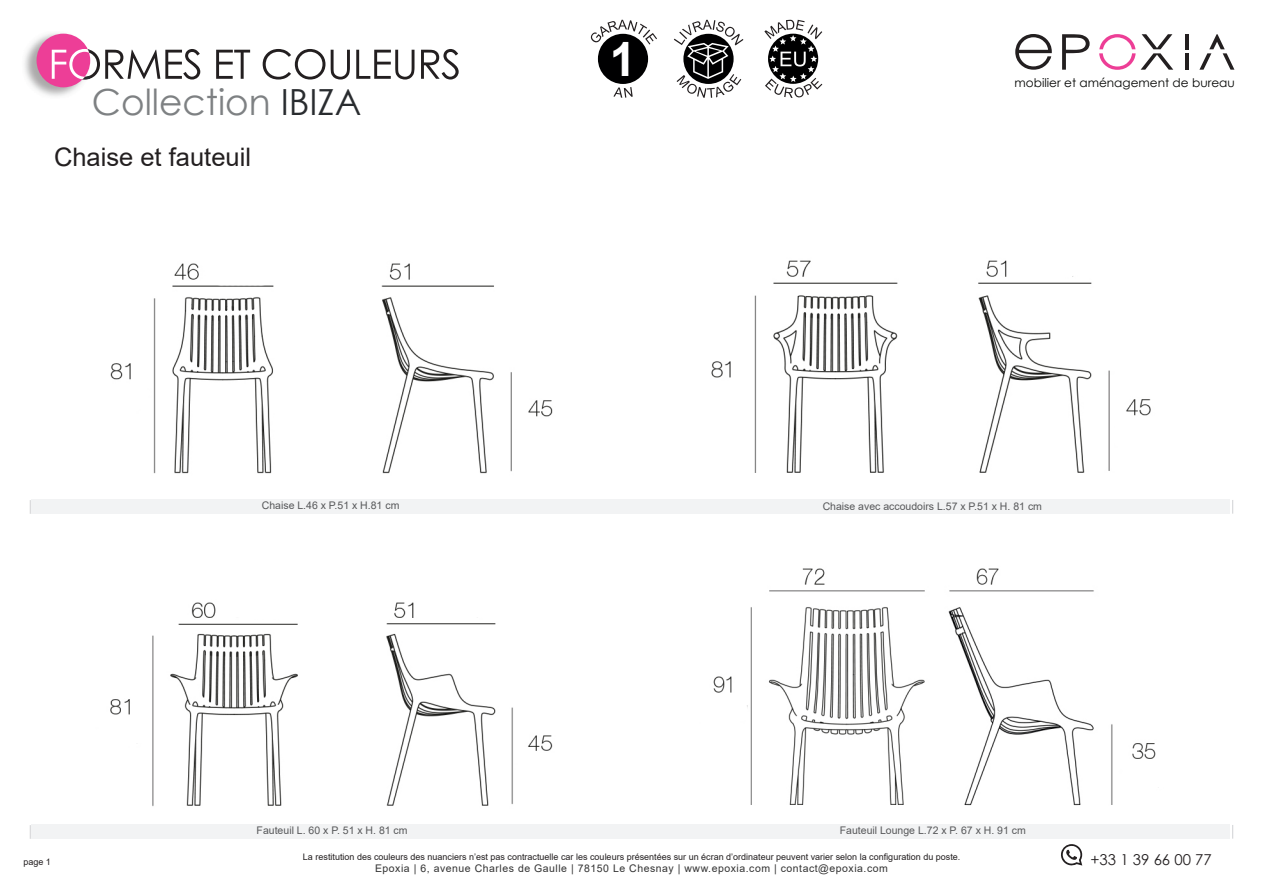
<style>
.page{position:relative;width:1263px;height:893px;background:#fff}
.page>*{position:absolute;margin:0;border:0;box-sizing:border-box;transform-origin:0 0}
.t1{font:700 47.4px "Arial";color:#fff}
.t2{font:36px "Century Gothic";color:#7e8183}
.t3{font:25.5px "Arial";color:#231f20}
.t4{font:15px "Century Gothic";color:#231f20}
.t5{font:12px "Century Gothic";color:#040503}
.t6{font:10.5px "Arial";color:#57585a}
.t7{font:10.5px "Arial";letter-spacing:.05em;color:#333}
.t8{font:9px "Arial";color:#231f20}
.s1{color:#292c2f}
</style>
<div class="page">
<svg style="left:1061px;top:844px;width:22px;height:22px"></svg>
<svg style="left:1015px;top:34px;width:37px;height:36px"></svg>
<svg style="left:1199px;top:34px;width:35px;height:36px"></svg>
<svg style="left:1185px;top:53px;width:3px;height:17px"></svg>
<svg style="left:1185px;top:34px;width:3px;height:15px"></svg>
<svg style="left:1141px;top:34px;width:32px;height:36px"></svg>
<svg style="left:1062px;top:34px;width:27px;height:36px"></svg>
<svg style="left:1099px;top:34px;width:36px;height:36px"></svg>
<svg style="left:216px;top:50px;width:34px;height:29px"></svg>
<svg style="left:263px;top:49px;width:62px;height:31px"></svg>
<svg style="left:331px;top:50px;width:19px;height:30px"></svg>
<svg style="left:356px;top:50px;width:58px;height:30px"></svg>
<svg style="left:421px;top:49px;width:38px;height:31px"></svg>
<img style="left:24px;top:33px;width:64px;height:63px">
<div style="left:37px;top:34px;width:53px;height:53px;background:#ed3e97;border-radius:50%"></div>
<svg style="left:52px;top:49px;width:148px;height:31px"></svg>
<svg style="left:674px;top:20px;width:69px;height:78px"></svg>
<div style="left:598px;top:34px;width:50px;height:50px;background:#000001;border-radius:50%"></div>
<svg style="left:591px;top:20px;width:66px;height:25px"></svg>
<svg style="left:613px;top:87px;width:20px;height:11px"></svg>
<svg style="left:764px;top:20px;width:58px;height:78px"></svg>
<img style="left:76px;top:263px;width:510px;height:237px">
<img style="left:681px;top:260px;width:504px;height:240px">
<img style="left:76px;top:602px;width:510px;height:223px">
<img style="left:713px;top:568px;width:443px;height:238px">
<div style="left:32px;top:500px;width:1198px;height:14px;background:#f2f3f4"></div>
<div style="left:32px;top:825px;width:1198px;height:14px;background:#f2f3f4"></div>
<svg style="left:30px;top:500px;width:1px;height:14px"></svg>
<svg style="left:30px;top:825px;width:1px;height:14px"></svg>
<svg style="left:1232px;top:500px;width:1px;height:14px"></svg>
<svg style="left:1232px;top:825px;width:1px;height:14px"></svg>
<h2 class="t2" style="left:92px;top:76px;width:271px">Collection <span class="s1">IBIZA</span></h2>
<p class="t3" style="left:54px;top:140px;width:199px">Chaise et fauteuil</p>
<p class="t1" style="left:610px;top:26px;width:28px">1</p>
<h3 class="t5" style="left:1014px;top:74px;width:222px">mobilier et aménagement de bureau</h3>
<p class="t6" style="left:262px;top:498px;width:139px">Chaise L.46 x P.51 x H.81 cm</p>
<p class="t6" style="left:823px;top:499px;width:221px">Chaise avec accoudoirs L.57 x P.51 x H. 81 cm</p>
<p class="t6" style="left:257px;top:823px;width:152px">Fauteuil L. 60 x P. 51 x H. 81 cm</p>
<p class="t6" style="left:840px;top:823px;width:188px">Fauteuil Lounge L.72 x P. 67 x H. 91 cm</p>
<p class="t8" style="left:303px;top:851px;width:659px">La restitution des couleurs des nuanciers n’est pas contractuelle car les couleurs présentées sur un écran d’ordinateur peuvent varier selon la configuration du poste.</p>
<p class="t8" style="left:23px;top:855px;width:29px">page 1</p>
<p class="t4" style="left:1090px;top:849px;width:123px">+33 1 39 66 00 77</p>
<p class="t7" style="left:375px;top:861px;width:514px">Epoxia | 6, avenue Charles de Gaulle | 78150 Le Chesnay | www.epoxia.com | contact@epoxia.com</p>
</div>
